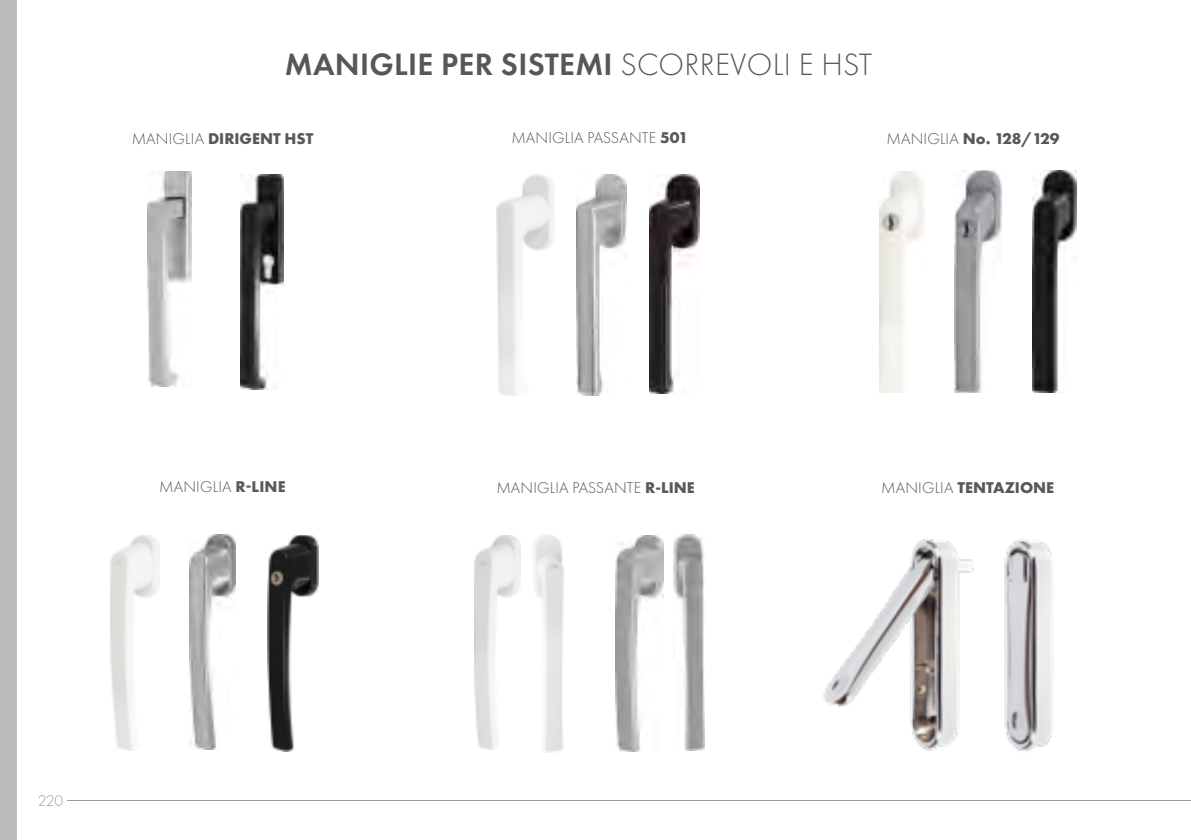
<style>
.page{position:relative;width:1191px;height:840px;background:#fff}
.page>*{position:absolute;margin:0;border:0;box-sizing:border-box;transform-origin:0 0}
.t1{font:600 32px "Futura PT";letter-spacing:.01em;color:#575756}
.t2{font:700 16.2px "Futura PT";color:#585856}
.t3{font:300 16.2px "Futura PT";letter-spacing:.01em;color:#585856}
.t4{font:300 16px "Futura PT";color:#9d9d9c}
.s1{font-weight:300}
.s2{font-weight:700}
</style>
<div class="page">
<hr style="left:67px;top:799px;width:1124px;height:1px;background:#9d9d9c">
<img style="left:823px;top:539px;width:102px;height:211px">
<img style="left:925px;top:539px;width:128px;height:212px">
<img style="left:148px;top:172px;width:44px;height:214px">
<img style="left:240px;top:174px;width:43px;height:215px">
<img style="left:268px;top:535px;width:51px;height:215px">
<img style="left:190px;top:534px;width:45px;height:215px">
<img style="left:110px;top:535px;width:49px;height:215px">
<img style="left:616px;top:535px;width:47px;height:215px">
<img style="left:475px;top:535px;width:46px;height:213px">
<img style="left:496px;top:174px;width:58px;height:221px">
<img style="left:649px;top:174px;width:50px;height:220px">
<img style="left:576px;top:174px;width:50px;height:221px">
<img style="left:673px;top:534px;width:32px;height:215px">
<img style="left:533px;top:534px;width:30px;height:218px">
<img style="left:879px;top:172px;width:45px;height:220px">
<img style="left:1032px;top:170px;width:45px;height:222px">
<img style="left:954px;top:170px;width:47px;height:222px">
<div style="left:0;top:0;width:16px;height:839px;background:#bbbbba"></div>
<h1 class="t1" style="left:285px;top:44px;width:589px">MANIGLIE PER SISTEMI <span class="s1">SCORREVOLI E HST</span></h1>
<p class="t2" style="left:132px;top:128px;width:183px"><span class="s1">MANIGLIA</span> DIRIGENT HST</p>
<p class="t3" style="left:511px;top:129px;width:178px">MANIGLIA PASSANTE <span class="s2">501</span></p>
<p class="t2" style="left:886px;top:128px;width:174px"><span class="s1">MANIGLIA</span> No. 128/129</p>
<p class="t3" style="left:159px;top:477px;width:128px">MANIGLIA <span class="s2">R-LINE</span></p>
<p class="t3" style="left:496px;top:478px;width:200px">MANIGLIA PASSANTE <span class="s2">R-LINE</span></p>
<p class="t4" style="left:38px;top:791px;width:27px">220</p>
<p class="t2" style="left:881px;top:477px;width:174px"><span class="s1">MANIGLIA</span> TENTAZIONE</p>
</div>
